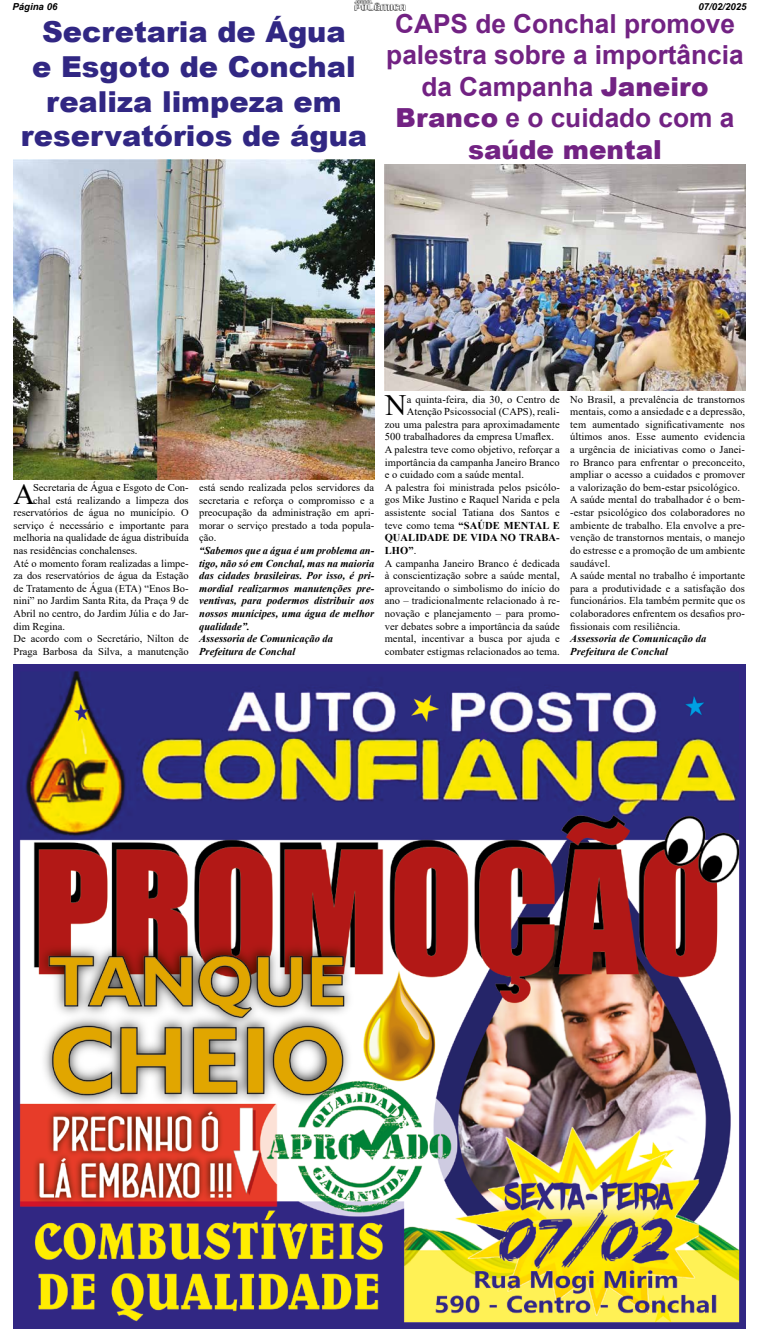
<style>
.page{position:relative;width:759px;height:1342px;background:#fff}
.page>*{position:absolute;margin:0;border:0;box-sizing:border-box;transform-origin:0 0}
.t1{font:29.49px "Times New Roman";color:#000}
.t2{font:900 28.88px/34.6px "Arial";color:#312783;text-align:center}
.t3{font:700 26.25px/31.5px "Arial";color:#722283;text-align:center}
.t4{font:10.5px/12.6px "Times New Roman";letter-spacing:.01em;color:#000;text-align:justify}
.t5{font:italic 700 10.5px/12.6px "Times New Roman";color:#000}
.t6{font:700 10.5px "Times New Roman";letter-spacing:.01em;color:#000}
.t7{font:italic 700 9.62px "Arial";color:#000}
.s1{font-weight:900}
.s2{font-weight:400}
</style>
<div class="page">
<img style="left:354px;top:1px;width:51px;height:10px">
<img style="left:14px;top:664px;width:731px;height:664px">
<img style="left:14px;top:159px;width:360px;height:320px">
<img style="left:385px;top:165px;width:360px;height:226px">
<p class="t7" style="left:12px;top:0;width:46px">Página 06</p>
<p class="t7" style="left:698px;top:0;width:50px">07/02/2025</p>
<h2 class="t2" style="left:21px;top:14px;width:348px">Secretaria de Água<br>e Esgoto de Conchal realiza limpeza em reservatórios de água</h2>
<h3 class="t3" style="left:386px;top:8px;width:359px">CAPS de Conchal promove palestra sobre a importância da Campanha <span class="s1">Janeiro<br>Branco</span> e o cuidado com a <span class="s1">saúde mental</span></h3>
<h1 class="t1" style="left:13px;top:473px;width:23px">A</h1>
<p class="t4" style="left:33px;top:481px;width:157px">Secretaria de Água e Esgoto de Con-</p>
<p class="t4" style="left:33px;top:493px;width:157px">chal está realizando a limpeza dos</p>
<p class="t4" style="left:14px;top:506px;width:177px">reservatórios de água no município. O</p>
<p class="t4" style="left:14px;top:519px;width:177px">serviço é necessário e importante para</p>
<p class="t4" style="left:14px;top:531px;width:177px">melhoria na qualidade de água distribuída</p>
<p class="t4" style="left:14px;top:544px;width:125px">nas residências conchalenses.</p>
<p class="t4" style="left:14px;top:556px;width:177px">Até o momento foram realizadas a limpe-</p>
<p class="t4" style="left:14px;top:569px;width:177px">za dos reservatórios de água da Estação</p>
<p class="t4" style="left:14px;top:582px;width:177px">de Tratamento de Água (ETA) “Enos Bo-</p>
<p class="t4" style="left:14px;top:594px;width:177px">nini” no Jardim Santa Rita, da Praça 9 de</p>
<p class="t4" style="left:14px;top:607px;width:177px">Abril no centro, do Jardim Júlia e do Jar-</p>
<p class="t4" style="left:14px;top:619px;width:53px">dim Regina.</p>
<p class="t4" style="left:14px;top:632px;width:177px">De acordo com o Secretário, Nilton de</p>
<p class="t4" style="left:14px;top:645px;width:177px">Praga Barbosa da Silva, a manutenção</p>
<p class="t4" style="left:199px;top:481px;width:177px">está sendo realizada pelos servidores da secretaria e reforça o compromisso e a preocupação da administração em apri&shy;morar o serviço prestado a toda popula&shy;ção.</p>
<p class="t5" style="left:199px;top:544px;width:177px">“Sabemos que a água é um problema an&shy;tigo, não só em Conchal, mas na maioria das cidades brasileiras. Por isso, é pri&shy;mordial realizarmos manutenções pre&shy;ventivas, para podermos distribuir aos nossos munícipes, uma água de melhor qualidade”.<br>Assessoria de Comunicação da<br>Prefeitura de Conchal</p>
<h1 class="t1" style="left:385px;top:385px;width:23px">N</h1>
<p class="t4" style="left:407px;top:392px;width:155px">a quinta-feira, dia 30, o Centro de</p>
<p class="t4" style="left:407px;top:405px;width:155px">Atenção Psicossocial (CAPS), reali-</p>
<p class="t4" style="left:385px;top:418px;width:177px">zou uma palestra para aproximadamente</p>
<p class="t4" style="left:385px;top:430px;width:171px">500 trabalhadores da empresa Umaflex.</p>
<p class="t4" style="left:385px;top:443px;width:177px">A palestra teve como objetivo, reforçar a</p>
<p class="t4" style="left:385px;top:455px;width:177px">importância da campanha Janeiro Branco</p>
<p class="t4" style="left:385px;top:468px;width:141px">e o cuidado com a saúde mental.</p>
<p class="t4" style="left:385px;top:481px;width:177px">A palestra foi ministrada pelos psicólo-</p>
<p class="t4" style="left:385px;top:493px;width:177px">gos Mike Justino e Raquel Narida e pela</p>
<p class="t4" style="left:385px;top:506px;width:177px">assistente social Tatiana dos Santos e</p>
<p class="t6" style="left:385px;top:518px;width:177px"><span class="s2">teve como tema</span> “SAÚDE MENTAL E</p>
<p class="t6" style="left:385px;top:530px;width:177px">QUALIDADE DE VIDA NO TRABA-</p>
<p class="t6" style="left:385px;top:543px;width:33px">LHO”<span class="s2">.</span></p>
<p class="t4" style="left:385px;top:556px;width:177px">A campanha Janeiro Branco é dedicada</p>
<p class="t4" style="left:385px;top:569px;width:177px">à conscientização sobre a saúde mental,</p>
<p class="t4" style="left:385px;top:581px;width:177px">aproveitando o simbolismo do início do</p>
<p class="t4" style="left:385px;top:594px;width:177px">ano – tradicionalmente relacionado à re-</p>
<p class="t4" style="left:385px;top:607px;width:177px">novação e planejamento – para promo-</p>
<p class="t4" style="left:385px;top:619px;width:177px">ver debates sobre a importância da saúde</p>
<p class="t4" style="left:385px;top:632px;width:177px">mental, incentivar a busca por ajuda e</p>
<p class="t4" style="left:385px;top:644px;width:177px">combater estigmas relacionados ao tema.</p>
<p class="t4" style="left:570px;top:392px;width:176px;text-align:left">No Brasil, a prevalência de transtornos mentais, como a ansiedade e a depressão, tem aumentado significativamente nos últimos anos. Esse aumento evidencia a urgência de iniciativas como o Janei&shy;ro Branco para enfrentar o preconceito, ampliar o acesso a cuidados e promover a valorização do bem-estar psicológico.<br>A saúde mental do trabalhador é o bem--estar psicológico dos colaboradores no ambiente de trabalho. Ela envolve a pre&shy;venção de transtornos mentais, o manejo do estresse e a promoção de um ambiente saudável.<br>A saúde mental no trabalho é importante para a produtividade e a satisfação dos funcionários. Ela também permite que os colaboradores enfrentem os desafios pro&shy;fissionais com resiliência.</p>
<p class="t5" style="left:570px;top:632px;width:138px">Assessoria de Comunicação da<br>Prefeitura de Conchal</p>
</div>
